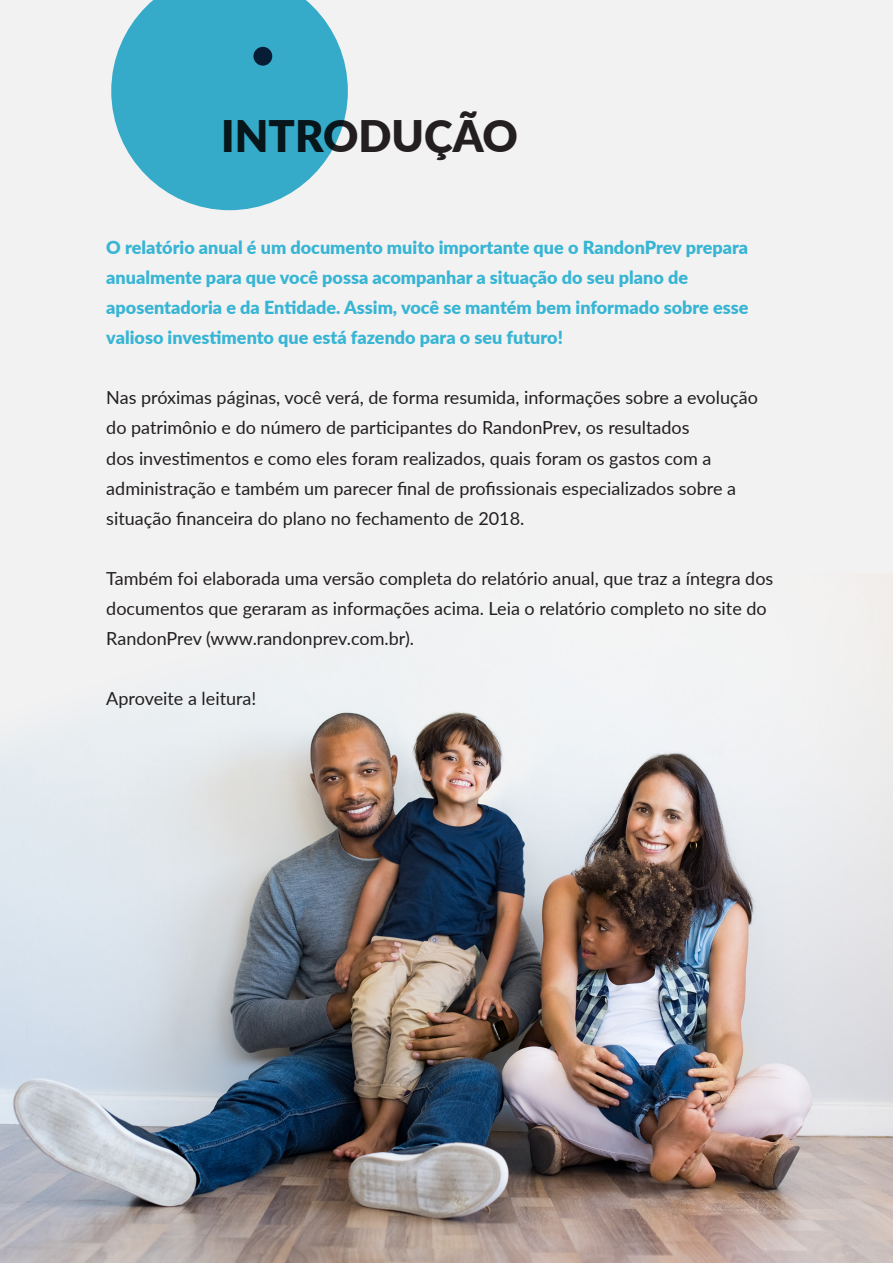
<style>
.page{position:relative;width:893px;height:1263px;background:#fff}
.page>*{position:absolute;margin:0;border:0;box-sizing:border-box;transform-origin:0 0}
.t1{font:900 43.5px "Lato";color:#231f20}
.t2{font:18px/30px "Lato";color:#231f20}
.t3{font:900 18px/30px "Lato";color:#38b5d4}
</style>
<div class="page">
<img style="left:0;top:21px;width:893px;height:1242px">
<svg style="left:111px;top:0;width:237px;height:210px;fill:#35abc9"></svg>
<p class="t1" style="left:221px;top:103px;width:298px">INTRODUÇÃO</p>
<p class="t3" style="left:106px;top:232px;width:644px">O relatório anual é um documento muito importante que o RandonPrev prepara anualmente para que você possa acompanhar a situação do seu plano de aposentadoria e da Entidade. Assim, você se mantém bem informado sobre esse valioso investimento que está fazendo para o seu futuro!</p>
<p class="t2" style="left:106px;top:382px;width:653px">Nas próximas páginas, você verá, de forma resumida, informações sobre a evolução do patrimônio e do número de participantes do RandonPrev, os resultados<br>dos investimentos e como eles foram realizados, quais foram os gastos com a administração e também um parecer final de profissionais especializados sobre a situação financeira do plano no fechamento de 2018.</p>
<p class="t2" style="left:106px;top:562px;width:668px">Também foi elaborada uma versão completa do relatório anual, que traz a íntegra dos documentos que geraram as informações acima. Leia o relatório completo no site do<br>RandonPrev (www.randonprev.com.br).</p>
<p class="t2" style="left:106px;top:682px;width:152px">Aproveite a leitura!</p>
</div>
